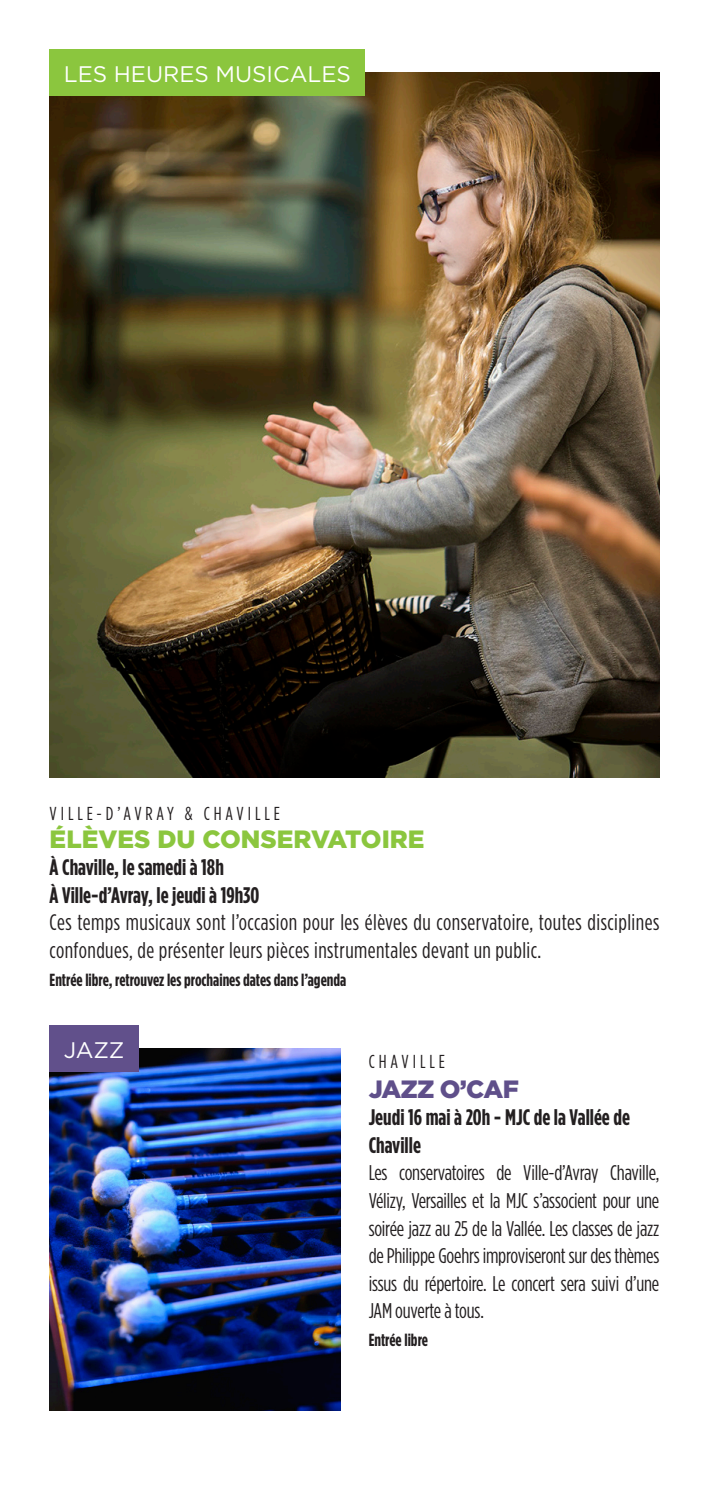
<style>
.page{position:relative;width:709px;height:1489px;background:#fff}
.page>*{position:absolute;margin:0;border:0;box-sizing:border-box;transform-origin:0 0}
.TITRE{font:900 25px "Gotham";color:#8bc63e}
.TITRE-2{font:900 25px "Gotham";letter-spacing:-.035em;color:#5f4f8a}
.TITRE-3{font:22.5px/27.5px "Gotham Condensed";letter-spacing:.02em;color:#231f20}
.TITRE-4{font:700 22.5px/27.5px "Gotham Condensed";color:#231f20}
.THEME{font:22.5px "Gotham";color:#fff}
.DATE-LIEU{font:21.25px/27.5px "Gotham Condensed";letter-spacing:-.01em;color:#231f20;text-align:justify}
.TITRE-5{font:18.75px "Gotham Condensed";letter-spacing:.21em;color:#231f20}
.TITRE-6{font:700 17.5px "Gotham Condensed";color:#231f20}
.DATE-LIEU-2{font:700 17.5px "Gotham Condensed";color:#231f20}
</style>
<div class="page">
<img style="left:50px;top:73px;width:609px;height:705px">
<img style="left:50px;top:1048px;width:290px;height:362px">
<div style="left:50px;top:50px;width:315px;height:46px;background:#8bc63e"></div>
<div style="left:50px;top:1025px;width:89px;height:46px;background:#61508b"></div>
<p class="THEME" style="left:64px;top:59px;width:289px">LES HEURES MUSICALES</p>
<p class="TITRE-5" style="left:50px;top:803px;width:232px">VILLE-D’AVRAY &amp; CHAVILLE</p>
<p class="TITRE" style="left:50px;top:821px;width:376px">ÉLÈVES DU CONSERVATOIRE</p>
<p class="TITRE-4" style="left:50px;top:853px;width:176px">À Chaville, le samedi à 18h</p>
<p class="TITRE-4" style="left:50px;top:881px;width:211px">À Ville-d’Avray, le jeudi à 19h30</p>
<p class="TITRE-3" style="left:50px;top:908px;width:611px">Ces temps musicaux sont l’occasion pour les élèves du conservatoire, toutes disciplines confondues, de présenter leurs pièces instrumentales devant un public.</p>
<p class="TITRE-6" style="left:50px;top:969px;width:298px">Entrée libre, retrouvez les prochaines dates dans l’agenda</p>
<p class="THEME" style="left:64px;top:1035px;width:62px">JAZZ</p>
<p class="TITRE-5" style="left:369px;top:1050px;width:78px">CHAVILLE</p>
<p class="TITRE-2" style="left:369px;top:1071px;width:152px">JAZZ O’CAF</p>
<p class="TITRE-4" style="left:369px;top:1103px;width:263px">Jeudi 16 mai à 20h - MJC de la Vallée de<br>Chaville</p>
<p class="DATE-LIEU" style="left:369px;top:1158px;width:292px">Les conservatoires de Ville-d’Avray Chaville, Vélizy, Versailles et la MJC s’associent pour une soirée jazz au 25 de la Vallée. Les classes de jazz de Philippe Goehrs improviseront sur des thèmes issus du répertoire. Le concert sera suivi d’une JAM ouverte à tous.</p>
<p class="DATE-LIEU-2" style="left:369px;top:1328px;width:61px">Entrée libre</p>
</div>
